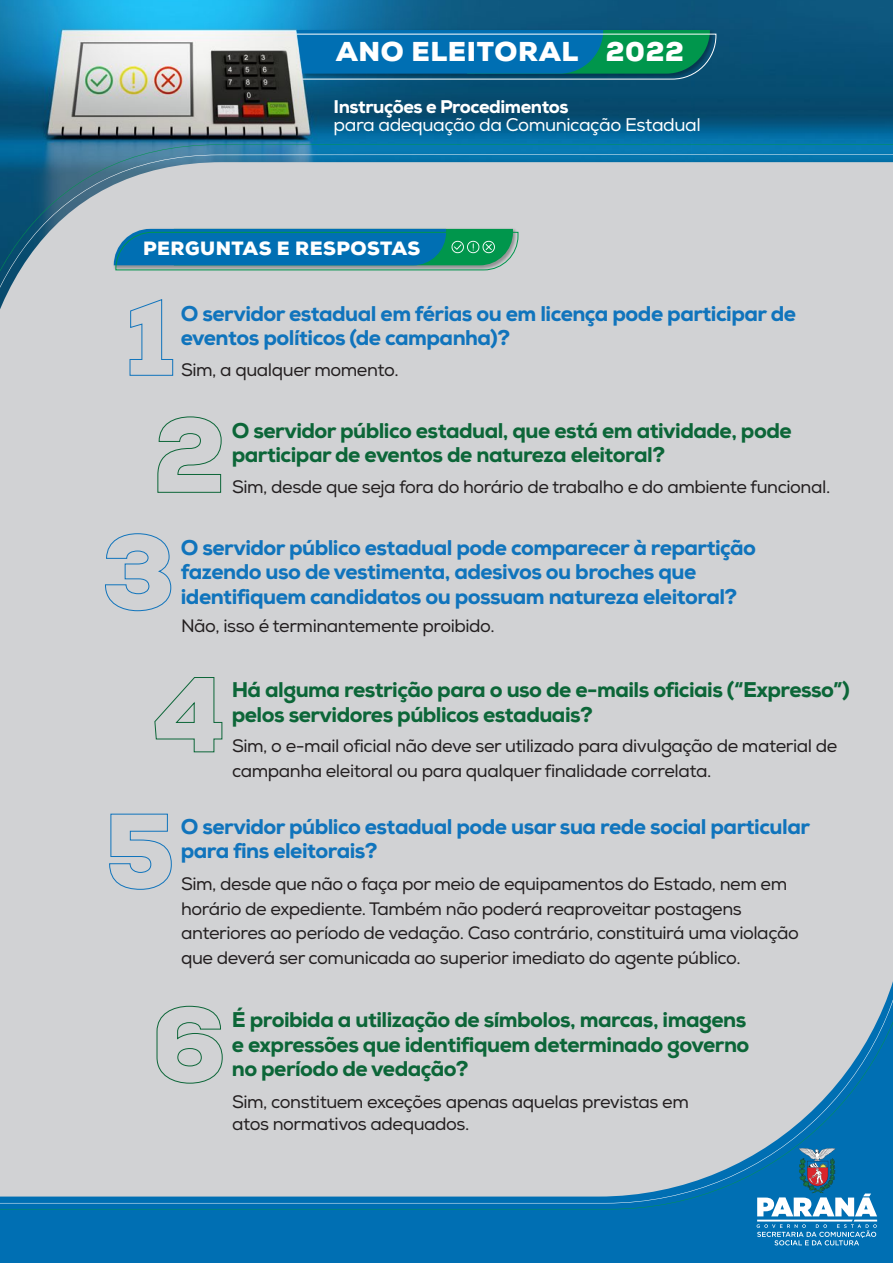
<style>
.page{position:relative;width:893px;height:1263px;background:#fff}
.page>*{position:absolute;margin:0;border:0;box-sizing:border-box;transform-origin:0 0}
.t1{font:900 27.3px "Nexa";letter-spacing:.025em;color:#fff}
.t2{font:800 21.3px/24.6px "Nexa";letter-spacing:-.025em;color:#1074bc}
.t3{font:800 21.3px/24.6px "Nexa";letter-spacing:-.025em;color:#0c6638}
.t4{font:900 19.2px "Nexa";letter-spacing:.025em;color:#fff}
.t5{font:18.3px "Nexa";letter-spacing:-.025em;color:#fff}
.t6{font:800 18.3px "Nexa";letter-spacing:-.025em;color:#fff}
.t7{font:18px/24.6px "Nexa";letter-spacing:-.025em;color:#231f20}
</style>
<div class="page">
<img style="left:0;top:0;width:691px;height:144px">
<img style="left:691px;top:0;width:202px;height:144px">
<div style="left:0;top:424px;width:893px;height:839px;background:#006fb3"></div>
<img style="left:294px;top:28px;width:423px;height:53px">
<svg style="left:296px;top:30px;width:420px;height:49px;background:#0b7895"></svg>
<div style="left:0;top:154px;width:893px;height:1049px;background:#d1d2d4"></div>
<svg style="left:757px;top:1148px;width:120px;height:97px"></svg>
<svg style="left:129px;top:299px;width:44px;height:77px;background:#c2cad2"></svg>
<svg style="left:105px;top:533px;width:67px;height:78px;background:#c2cad2"></svg>
<svg style="left:109px;top:813px;width:62px;height:77px;background:#c0cad1"></svg>
<svg style="left:157px;top:416px;width:65px;height:77px;background:#c0c9c7"></svg>
<svg style="left:154px;top:676px;width:69px;height:77px;background:#c4cbca"></svg>
<svg style="left:156px;top:1005px;width:67px;height:79px;background:#c2c9c8"></svg>
<img style="left:111px;top:227px;width:408px;height:44px">
<svg style="left:114px;top:229px;width:404px;height:41px;background:#1980a1"></svg>
<h1 class="t1" style="left:336px;top:34px;width:350px">ANO ELEITORAL 2022</h1>
<p class="t6" style="left:334px;top:95px;width:237px">Instruções e Procedimentos</p>
<p class="t5" style="left:334px;top:113px;width:369px">para adequação da Comunicação Estadual</p>
<p class="t4" style="left:143px;top:236px;width:279px">PERGUNTAS E RESPOSTAS</p>
<p class="t2" style="left:181px;top:301px;width:617px">O servidor estadual em férias ou em licença pode participar de eventos políticos (de campanha)?</p>
<p class="t7" style="left:181px;top:357px;width:219px">Sim, a qualquer momento.</p>
<p class="t3" style="left:232px;top:418px;width:561px">O servidor público estadual, que está em atividade, pode participar de eventos de natureza eleitoral?</p>
<p class="t7" style="left:232px;top:474px;width:600px">Sim, desde que seja fora do horário de trabalho e do ambiente funcional.</p>
<p class="t2" style="left:181px;top:535px;width:577px">O servidor público estadual pode comparecer à repartição fazendo uso de vestimenta, adesivos ou broches que identifiquem candidatos ou possuam natureza eleitoral?</p>
<p class="t7" style="left:181px;top:614px;width:315px">Não, isso é terminantemente proibido.</p>
<p class="t3" style="left:232px;top:678px;width:619px">Há alguma restrição para o uso de e-mails oficiais (“Expresso”) pelos servidores públicos estaduais?</p>
<p class="t7" style="left:232px;top:734px;width:607px">Sim, o e-mail oficial não deve ser utilizado para divulgação de material de campanha eleitoral ou para qualquer finalidade correlata.</p>
<p class="t2" style="left:181px;top:814px;width:631px">O servidor público estadual pode usar sua rede social particular para fins eleitorais?</p>
<p class="t7" style="left:181px;top:872px;width:619px">Sim, desde que não o faça por meio de equipamentos do Estado, nem em horário de expediente. Também não poderá reaproveitar postagens anteriores ao período de vedação. Caso contrário, constituirá uma violação que deverá ser comunicada ao superior imediato do agente público.</p>
<p class="t3" style="left:232px;top:1008px;width:519px">É proibida a utilização de símbolos, marcas, imagens e expressões que identifiquem determinado governo no período de vedação?</p>
<p class="t7" style="left:232px;top:1090px;width:458px;line-height:22.5px">Sim, constituem exceções apenas aquelas previstas em atos normativos adequados.</p>
</div>
